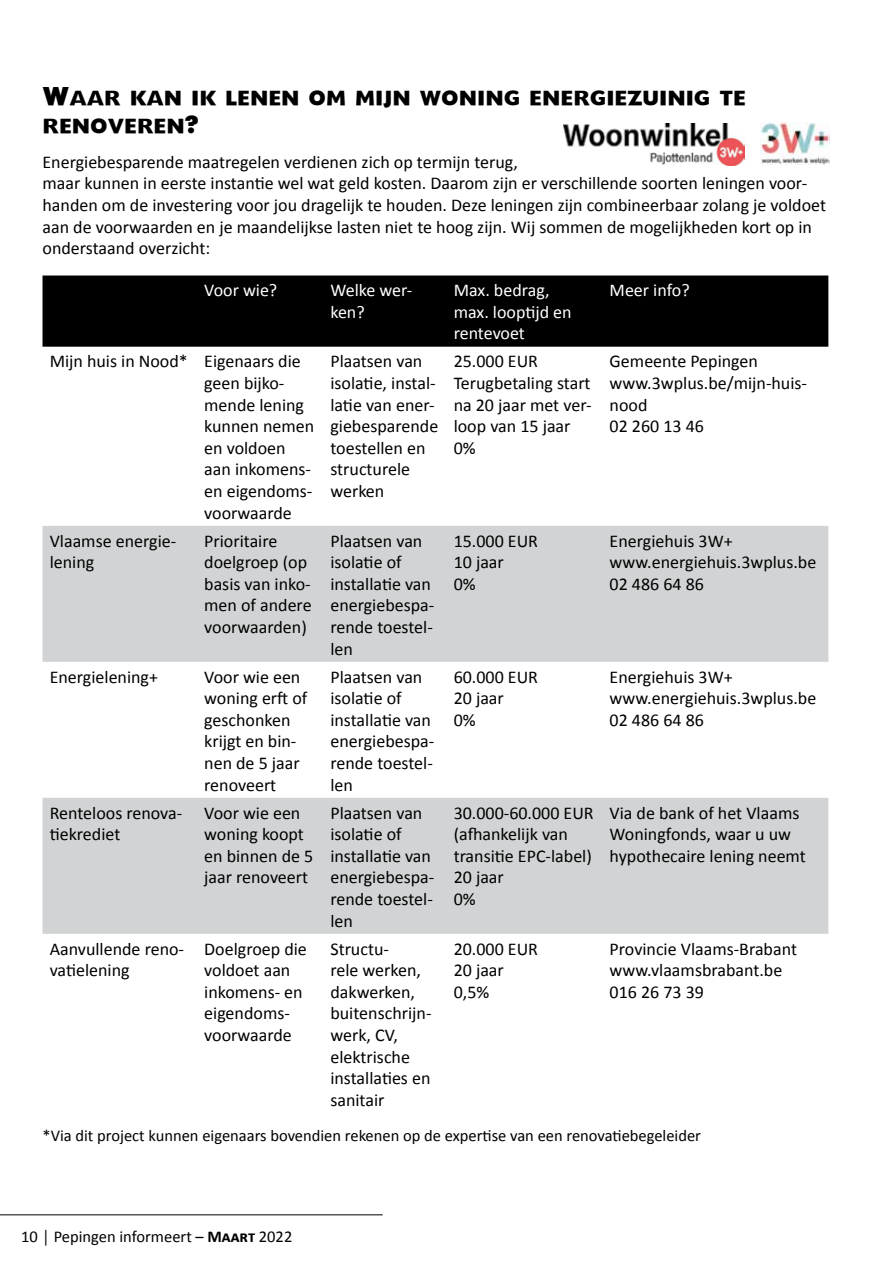
<style>
.page{position:relative;width:893px;height:1263px;background:#fff}
.page>*{position:absolute;margin:0;border:0;box-sizing:border-box;transform-origin:0 0}
.t1{font:24px/28.8px "Headline NEWS";color:#000}
.t2{font:18px/21.6px "Calibri";color:#000}
.t3{font:18px/21.6px "Calibri";color:#fff}
.t4{font:16.5px "Calibri";color:#000}
.s1{font-weight:700}
</style>
<div class="page">
<hr style="left:0;top:1214px;width:383px;height:1px;background:#000">
<div style="left:43px;top:275px;width:785px;height:72px;background:#000"></div>
<svg style="left:43px;top:526px;width:785px;height:408px;fill:#d1d3d4"></svg>
<img style="left:760px;top:123px;width:69px;height:41px">
<img style="left:564px;top:123px;width:180px;height:43px">
<h1 class="t1" style="left:43px;top:83px;width:705px">Waar kan ik lenen om mijn woning energiezuinig te renoveren?</h1>
<p class="t2" style="left:43px;top:151px;width:785px">Energiebesparende maatregelen verdienen zich op termijn terug,<br>maar kunnen in eerste instantie wel wat geld kosten. Daarom zijn er verschillende soorten leningen voor&shy;handen om de investering voor jou dragelijk te houden. Deze leningen zijn combineerbaar zolang je voldoet aan de voorwaarden en je maandelijkse lasten niet te hoog zijn. Wij sommen de mogelijkheden kort op in onderstaand overzicht:</p>
<p class="t3" style="left:204px;top:280px;width:75px">Voor wie?</p>
<p class="t3" style="left:330px;top:280px;width:83px">Welke wer&shy;ken?</p>
<p class="t3" style="left:454px;top:280px;width:120px">Max. bedrag, max. looptijd en rentevoet</p>
<p class="t3" style="left:610px;top:280px;width:82px">Meer info?</p>
<p class="t2" style="left:204px;top:351px;width:111px;text-indent:-154px">Mijn huis in Nood* Eigenaars die geen bijko&shy;mende lening kunnen nemen en voldoen aan inkomens&shy;en eigendoms&shy;voorwaarde</p>
<p class="t2" style="left:330px;top:351px;width:109px">Plaatsen van isolatie, instal&shy;latie van ener&shy;giebesparende toestellen en structurele werken</p>
<p class="t2" style="left:454px;top:351px;width:139px">25.000 EUR<br>Terugbetaling start na 20 jaar met ver&shy;loop van 15 jaar<br>0%</p>
<p class="t2" style="left:610px;top:351px;width:199px">Gemeente Pepingen www.3wplus.be/mijn-huis&shy;nood<br>02 260 13 46</p>
<p class="t2" style="left:50px;top:530px;width:128px">Vlaamse energie&shy;lening</p>
<p class="t2" style="left:204px;top:530px;width:109px">Prioritaire doelgroep (op basis van inko&shy;men of andere voorwaarden)</p>
<p class="t2" style="left:330px;top:530px;width:105px">Plaatsen van isolatie of installatie van energiebespa&shy;rende toestel&shy;len</p>
<p class="t2" style="left:454px;top:530px;width:86px">15.000 EUR<br>10 jaar<br>0%</p>
<p class="t2" style="left:610px;top:530px;width:208px">Energiehuis 3W+ www.energiehuis.3wplus.be<br>02 486 64 86</p>
<p class="t2" style="left:50px;top:666px;width:110px">Energielening+</p>
<p class="t2" style="left:204px;top:666px;width:105px">Voor wie een woning erft of geschonken krijgt en bin&shy;nen de 5 jaar renoveert</p>
<p class="t2" style="left:330px;top:666px;width:105px">Plaatsen van isolatie of installatie van energiebespa&shy;rende toestel&shy;len</p>
<p class="t2" style="left:454px;top:666px;width:86px">60.000 EUR<br>20 jaar<br>0%</p>
<p class="t2" style="left:610px;top:666px;width:208px">Energiehuis 3W+ www.energiehuis.3wplus.be<br>02 486 64 86</p>
<p class="t2" style="left:50px;top:802px;width:134px">Renteloos renova&shy;tiekrediet</p>
<p class="t2" style="left:204px;top:802px;width:111px">Voor wie een woning koopt en binnen de 5 jaar renoveert</p>
<p class="t2" style="left:330px;top:802px;width:105px">Plaatsen van isolatie of installatie van energiebespa&shy;rende toestel&shy;len</p>
<p class="t2" style="left:454px;top:802px;width:142px">30.000-60.000 EUR (afhankelijk van transitie EPC-label)<br>20 jaar<br>0%</p>
<p class="t2" style="left:610px;top:802px;width:198px">Via de bank of het Vlaams<br>Woningfonds, waar u uw hypothecaire lening neemt</p>
<p class="t2" style="left:50px;top:938px;width:136px">Aanvullende reno&shy;vatielening</p>
<p class="t2" style="left:204px;top:938px;width:104px">Doelgroep die voldoet aan inkomens- en eigendoms&shy;voorwaarde</p>
<p class="t2" style="left:330px;top:938px;width:103px">Structu-<br>rele werken, dakwerken, buitenschrijn&shy;werk, CV, elektrische installaties en sanitair</p>
<p class="t2" style="left:454px;top:938px;width:86px">20.000 EUR<br>20 jaar<br>0,5%</p>
<p class="t2" style="left:610px;top:938px;width:189px">Provincie Vlaams-Brabant www.vlaamsbrabant.be<br>016 26 73 39</p>
<p class="t4" style="left:43px;top:1125px;width:660px">*Via dit project kunnen eigenaars bovendien rekenen op de expertise van een renovatiebegeleider</p>
<p class="t4" style="left:21px;top:1226px;width:273px">10 │ Pepingen informeert – <span class="s1">Maart</span> 2022</p>
</div>
